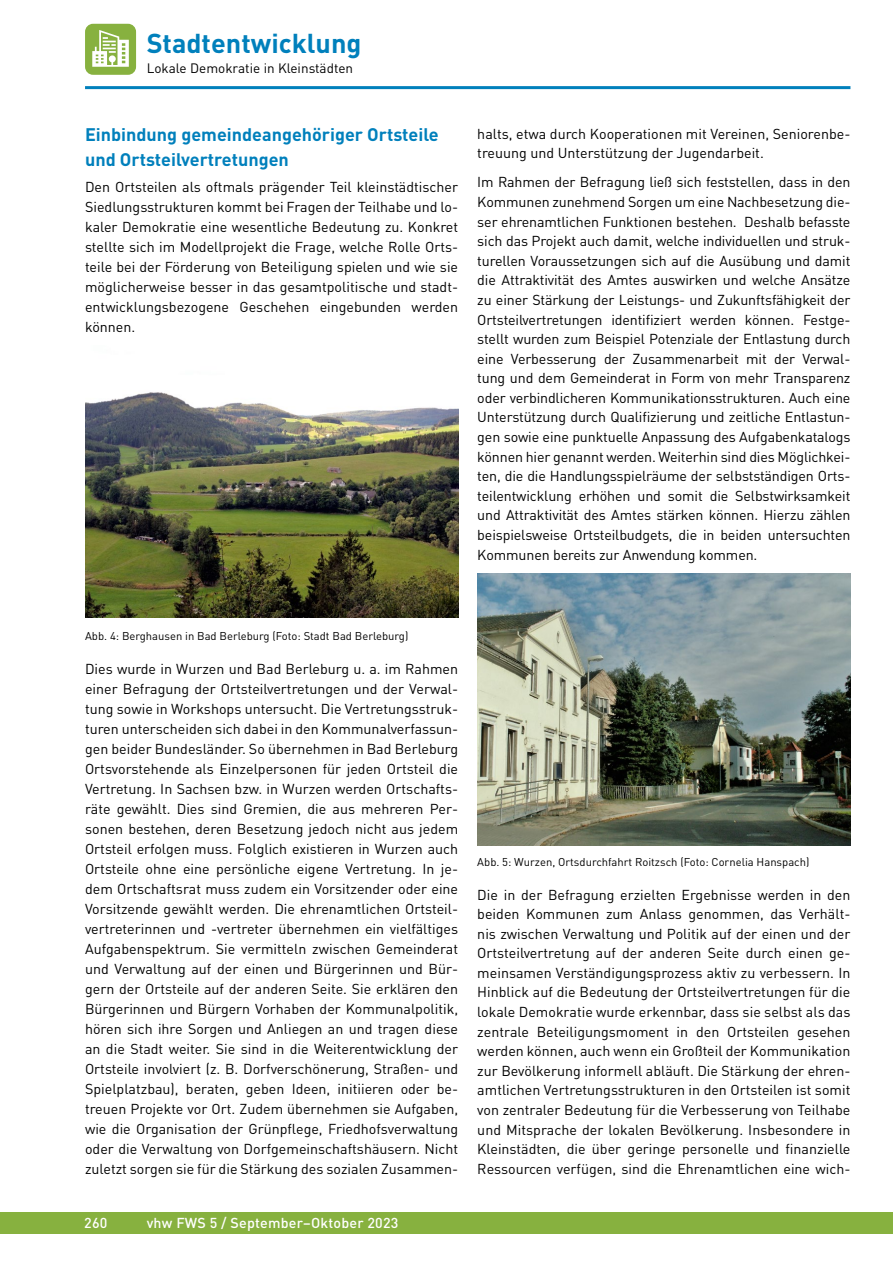
<style>
.page{position:relative;width:893px;height:1263px;background:#fff}
.page>*{position:absolute;margin:0;border:0;box-sizing:border-box;transform-origin:0 0}
.t1{font:700 27px "DIN Pro";color:#0080bc}
.t2{font:700 18px/24.5px "DIN Pro";color:#0080bc}
.t3{font:14.25px/19.6px "DIN Pro";color:#000;text-align:justify}
.t4{font:500 14.25px "DIN Pro";letter-spacing:.015em;color:#fff}
.t5{font:13.5px "DIN Pro";color:#000}
.t6{font:11.25px "DIN Pro";color:#000}
</style>
<div class="page">
<div style="left:0;top:1212px;width:893px;height:21px;background:#87b13f"></div>
<hr style="left:85px;top:86px;width:765px;height:3px;background:#0080bc">
<div style="left:85px;top:24px;width:51px;height:51px;background:#87b13f;border-radius:8px"></div>
<svg style="left:92px;top:30px;width:37px;height:37px"></svg>
<img style="left:85px;top:392px;width:373px;height:226px">
<img style="left:477px;top:573px;width:373px;height:272px">
<h1 class="t1" style="left:147px;top:25px;width:216px">Stadtentwicklung</h1>
<p class="t5" style="left:147px;top:59px;width:208px">Lokale Demokratie in Kleinstädten</p>
<p class="t2" style="left:85px;top:122px;width:355px">Einbindung gemeindeangehöriger Ortsteile und Ortsteilvertretungen</p>
<p class="t3" style="left:85px;top:176px;width:375px">Den Ortsteilen als oftmals prägender Teil kleinstädtischer Siedlungsstrukturen kommt bei Fragen der Teilhabe und lo&shy;kaler Demokratie eine wesentliche Bedeutung zu. Konkret stellte sich im Modellprojekt die Frage, welche Rolle Orts&shy;teile bei der Förderung von Beteiligung spielen und wie sie möglicherweise besser in das gesamtpolitische und stadt&shy;entwicklungsbezogene Geschehen eingebunden werden können.</p>
<p class="t3" style="left:477px;top:123px;width:375px">halts, etwa durch Kooperationen mit Vereinen, Seniorenbe&shy;treuung und Unterstützung der Jugendarbeit.</p>
<p class="t3" style="left:477px;top:172px;width:375px">Im Rahmen der Befragung ließ sich feststellen, dass in den Kommunen zunehmend Sorgen um eine Nachbesetzung die&shy;ser ehrenamtlichen Funktionen bestehen. Deshalb befasste sich das Projekt auch damit, welche individuellen und struk&shy;turellen Voraussetzungen sich auf die Ausübung und damit die Attraktivität des Amtes auswirken und welche Ansätze zu einer Stärkung der Leistungs- und Zukunftsfähigkeit der Ortsteilvertretungen identifiziert werden können. Festge&shy;stellt wurden zum Beispiel Potenziale der Entlastung durch eine Verbesserung der Zusammenarbeit mit der Verwal&shy;tung und dem Gemeinderat in Form von mehr Transparenz oder verbindlicheren Kommunikationsstrukturen. Auch eine Unterstützung durch Qualifizierung und zeitliche Entlastun&shy;gen sowie eine punktuelle Anpassung des Aufgabenkatalogs können hier genannt werden. Weiterhin sind dies Möglichkei&shy;ten, die die Handlungsspielräume der selbstständigen Orts&shy;teilentwicklung erhöhen und somit die Selbstwirksamkeit und Attraktivität des Amtes stärken können. Hierzu zählen beispielsweise Ortsteilbudgets, die in beiden untersuchten Kommunen bereits zur Anwendung kommen.</p>
<p class="t6" style="left:85px;top:628px;width:325px">Abb. 4: Berghausen in Bad Berleburg (Foto: Stadt Bad Berleburg)</p>
<p class="t3" style="left:85px;top:658px;width:375px">Dies wurde in Wurzen und Bad Berleburg u. a. im Rahmen einer Befragung der Ortsteilvertretungen und der Verwal&shy;tung sowie in Workshops untersucht. Die Vertretungsstruk&shy;turen unterscheiden sich dabei in den Kommunalverfassun&shy;gen beider Bundesländer. So übernehmen in Bad Berleburg Ortsvorstehende als Einzelpersonen für jeden Ortsteil die Vertretung. In Sachsen bzw. in Wurzen werden Ortschafts&shy;räte gewählt. Dies sind Gremien, die aus mehreren Per&shy;sonen bestehen, deren Besetzung jedoch nicht aus jedem Ortsteil erfolgen muss. Folglich existieren in Wurzen auch Ortsteile ohne eine persönliche eigene Vertretung. In je&shy;dem Ortschaftsrat muss zudem ein Vorsitzender oder eine Vorsitzende gewählt werden. Die ehrenamtlichen Ortsteil&shy;vertreterinnen und -vertreter übernehmen ein vielfältiges Aufgabenspektrum. Sie vermitteln zwischen Gemeinderat und Verwaltung auf der einen und Bürgerinnen und Bür&shy;gern der Ortsteile auf der anderen Seite. Sie erklären den Bürgerinnen und Bürgern Vorhaben der Kommunalpolitik, hören sich ihre Sorgen und Anliegen an und tragen diese an die Stadt weiter. Sie sind in die Weiterentwicklung der Ortsteile involviert (z. B. Dorfverschönerung, Straßen- und Spielplatzbau), beraten, geben Ideen, initiieren oder be&shy;treuen Projekte vor Ort. Zudem übernehmen sie Aufgaben, wie die Organisation der Grünpflege, Friedhofsverwaltung oder die Verwaltung von Dorfgemeinschaftshäusern. Nicht zuletzt sorgen sie für die Stärkung des sozialen Zusammen-</p>
<p class="t4" style="left:84px;top:1213px;width:25px">260</p>
<p class="t4" style="left:147px;top:1213px;width:253px">vhw FWS 5 / September–Oktober 2023</p>
<p class="t6" style="left:477px;top:855px;width:334px">Abb. 5: Wurzen, Ortsdurchfahrt Roitzsch (Foto: Cornelia Hanspach)</p>
<p class="t3" style="left:477px;top:884px;width:375px">Die in der Befragung erzielten Ergebnisse werden in den beiden Kommunen zum Anlass genommen, das Verhält&shy;nis zwischen Verwaltung und Politik auf der einen und der Ortsteilvertretung auf der anderen Seite durch einen ge&shy;meinsamen Verständigungsprozess aktiv zu verbessern. In Hinblick auf die Bedeutung der Ortsteilvertretungen für die lokale Demokratie wurde erkennbar, dass sie selbst als das zentrale Beteiligungsmoment in den Ortsteilen gesehen werden können, auch wenn ein Großteil der Kommunikation zur Bevölkerung informell abläuft. Die Stärkung der ehren&shy;amtlichen Vertretungsstrukturen in den Ortsteilen ist somit von zentraler Bedeutung für die Verbesserung von Teilhabe und Mitsprache der lokalen Bevölkerung. Insbesondere in Kleinstädten, die über geringe personelle und finanzielle Ressourcen verfügen, sind die Ehrenamtlichen eine wich-</p>
</div>
